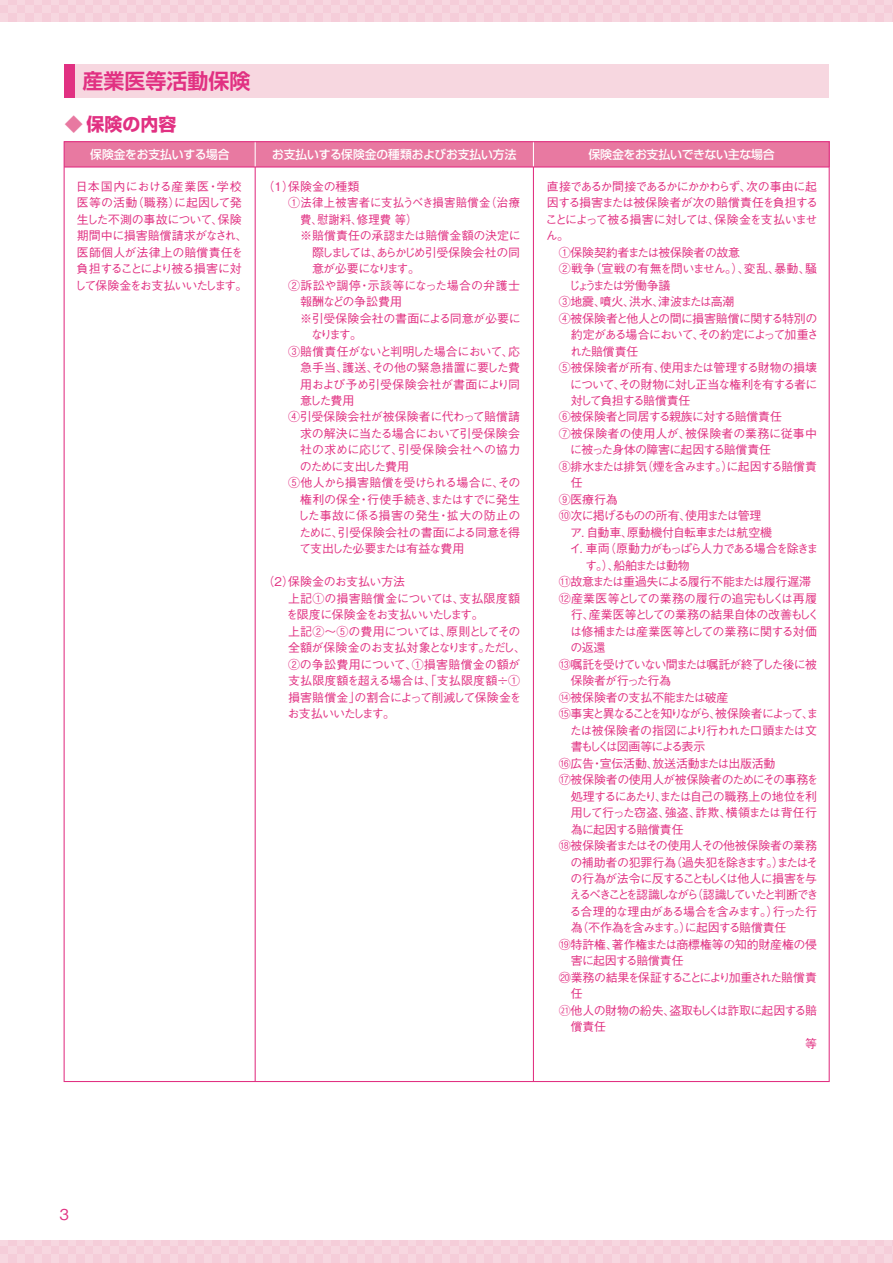
<style>
.page{position:relative;width:893px;height:1263px;background:#fff}
.page>*{position:absolute;margin:0;border:0;box-sizing:border-box;transform-origin:0 0}
.t1{font:21px "Shin Go Pro De Bold 90 msp RKSJ H";color:#e13182}
.t2{font:18px "Shin Go Pro Bold 90 msp RKSJ H";color:#e13182}
.t3{font:15px "Gothic BBB Pro Medium 90 msp RKSJ H";color:#e13182}
.t4{font:12px/16.5px "Gothic BBB Pro Medium 90 msp RKSJ H";letter-spacing:-.02em;color:#e13182}
.t5{font:12px "Gothic BBB Pro Medium 90 msp RKSJ H";letter-spacing:-.045em;color:#e13182}
.t6{font:12px "Gothic BBB Pro Medium 90 msp RKSJ H";letter-spacing:-.095em;color:#e13182}
.t7{font:12px "Gothic BBB Pro Medium 90 msp RKSJ H";letter-spacing:-.015em;color:#e13182}
.t8{font:12px "Gothic BBB Pro Medium 90 msp RKSJ H";letter-spacing:-.075em;color:#e13182}
.t9{font:12px "Gothic BBB Pro Medium 90 msp RKSJ H";letter-spacing:.015em;color:#e13182}
.t10{font:12px "Gothic BBB Pro Medium 90 msp RKSJ H";letter-spacing:-.025em;color:#e13182}
.t11{font:12px "Shin Go Pro Medium 90 msp RKSJ H";letter-spacing:-.015em;color:#fff}
.t12{font:12px "Gothic BBB Pro Medium 90 msp RKSJ H";letter-spacing:-.01em;color:#e13182}
.t13{font:12px "Gothic BBB Pro Medium 90 msp RKSJ H";letter-spacing:-.11em;color:#e13182}
.t14{font:12px "Gothic BBB Pro Medium 90 msp RKSJ H";letter-spacing:-.08em;color:#e13182}
.t15{font:12px "Gothic BBB Pro Medium 90 msp RKSJ H";letter-spacing:-.065em;color:#e13182}
.t16{font:12px "Gothic BBB Pro Medium 90 msp RKSJ H";letter-spacing:-.07em;color:#e13182}
.t17{font:12px "Gothic BBB Pro Medium 90 msp RKSJ H";letter-spacing:-.155em;color:#e13182}
.t18{font:12px "Gothic BBB Pro Medium 90 msp RKSJ H";letter-spacing:-.175em;color:#e13182}
.t19{font:12px "Gothic BBB Pro Medium 90 msp RKSJ H";letter-spacing:-.12em;color:#e13182}
.t20{font:12px "Gothic BBB Pro Medium 90 msp RKSJ H";letter-spacing:-.125em;color:#e13182}
.t21{font:12px "Gothic BBB Pro Medium 90 msp RKSJ H";letter-spacing:-.09em;color:#e13182}
.t22{font:12px "Gothic BBB Pro Medium 90 msp RKSJ H";letter-spacing:-.085em;color:#e13182}
.t23{font:12px "Gothic BBB Pro Medium 90 msp RKSJ H";letter-spacing:-.005em;color:#e13182}
.t24{font:12px "Gothic BBB Pro Medium 90 msp RKSJ H";letter-spacing:.03em;color:#e13182}
.t25{font:12px "Gothic BBB Pro Medium 90 msp RKSJ H";letter-spacing:-.13em;color:#e13182}
.t26{font:12px "Gothic BBB Pro Medium 90 msp RKSJ H";letter-spacing:.005em;color:#e13182}
.t27{font:12px "Gothic BBB Pro Medium 90 msp RKSJ H";color:#e13182}
.t28{font:12px "Gothic BBB Pro Medium 90 msp RKSJ H";letter-spacing:-.14em;color:#e13182}
.t29{font:12px "Gothic BBB Pro Medium 90 msp RKSJ H";letter-spacing:-.1em;color:#e13182}
.t30{font:12px "Gothic BBB Pro Medium 90 msp RKSJ H";letter-spacing:-.045em;color:#e13182;scale:.95 1}
.t31{font:12px "Gothic BBB Pro Medium 90 msp RKSJ H";letter-spacing:-.15em;color:#e13182}
.t32{font:12px "Gothic BBB Pro Medium 90 msp RKSJ H";letter-spacing:-.105em;color:#e13182}
.s1{color:#e879a1}
.s2{font-family:"Koz Go Pr 6 N Regular 90 msp RKSJ H"}
</style>
<div class="page">
<div style="left:1px;top:1241px;width:892px;height:21px;background:#f5cdd9"></div>
<div style="left:1px;top:1px;width:892px;height:21px;background:#f5cdd9"></div>
<div style="left:64px;top:64px;width:764px;height:34px;background:#f7d7e0"></div>
<div style="left:64px;top:64px;width:10px;height:34px;background:#e13182"></div>
<div style="left:64px;top:142px;width:765px;height:25px;background:#e879a1"></div>
<svg style="left:255px;top:143px;width:1px;height:23px"></svg>
<hr style="left:255px;top:167px;width:1px;height:915px;background:#e13182">
<svg style="left:533px;top:143px;width:1px;height:23px"></svg>
<hr style="left:533px;top:167px;width:1px;height:915px;background:#e13182">
<hr style="left:64px;top:166px;width:765px;height:2px;background:#e13182">
<h1 class="t1" style="left:83px;top:73px;width:169px">産業医等活動保険</h1>
<h2 class="t2" style="left:65px;top:117px;width:113px"><span class="s1">◆</span> 保険の内容</h2>
<p class="t11" style="left:90px;top:150px;width:141px">保険金をお支払いする場合</p>
<p class="t11" style="left:272px;top:150px;width:246px">お支払いする保険金の種類およびお支払い方法</p>
<p class="t11" style="left:588px;top:150px;width:188px">保険金をお支払いできない主な場合</p>
<p class="t6" style="left:547px;top:182px;width:272px">直接であるか間接であるかにかかわらず、次の事由に起</p>
<p class="t5" style="left:547px;top:198px;width:273px">因する損害または被保険者が次の賠償責任を負担する</p>
<p class="t6" style="left:545px;top:215px;width:273px">ことによって被る損害に対しては、保険金を支払いませ</p>
<p class="t5" style="left:546px;top:231px;width:25px">ん。</p>
<p class="t4" style="left:559px;top:246px;width:183px">①保険契約者または被保険者の故意</p>
<p class="t12" style="left:559px;top:264px;width:260px">②戦争（宣戦の有無を問いません。）、変乱、暴動、騒</p>
<p class="t31" style="left:569px;top:281px;width:103px">じょうまたは労働争議</p>
<p class="t4" style="left:559px;top:295px;width:177px">③地震、噴火、洪水、津波または高潮</p>
<p class="t5" style="left:559px;top:314px;width:260px">④被保険者と他人との間に損害賠償に関する特別の</p>
<p class="t21" style="left:571px;top:330px;width:250px">約定がある場合において、その約定によって加重さ</p>
<p class="t5" style="left:570px;top:347px;width:70px">れた賠償責任</p>
<p class="t4" style="left:559px;top:361px;width:260px">⑤被保険者が所有、使用または管理する財物の損壊</p>
<p class="t22" style="left:570px;top:379px;width:249px">について、その財物に対し正当な権利を有する者に</p>
<p class="t29" style="left:571px;top:396px;width:121px">対して負担する賠償責任</p>
<p class="t5" style="left:559px;top:412px;width:225px">⑥被保険者と同居する親族に対する賠償責任</p>
<p class="t9" style="left:559px;top:429px;width:260px">⑦被保険者の使用人が、被保険者の業務に従事中</p>
<p class="t5" style="left:570px;top:445px;width:202px">に被った身体の障害に起因する賠償責任</p>
<p class="t14" style="left:559px;top:462px;width:260px">⑧排水または排気（煙を含みます。）に起因する賠償責</p>
<p class="t5" style="left:571px;top:478px;width:13px">任</p>
<p class="t5" style="left:559px;top:495px;width:60px">⑨医療行為</p>
<p class="t14" style="left:559px;top:511px;width:204px">⑩次に掲げるものの所有、使用または管理</p>
<p class="t5" style="left:570px;top:528px;width:203px">ア．自動車、原動機付自転車または航空機</p>
<p class="t19" style="left:570px;top:544px;width:250px">イ．車両（原動力がもっぱら人力である場合を除きま</p>
<p class="t13" style="left:585px;top:561px;width:106px">す。）、船舶または動物</p>
<p class="t8" style="left:559px;top:577px;width:254px">⑪故意または重過失による履行不能または履行遅滞</p>
<p class="t23" style="left:559px;top:594px;width:260px">⑫産業医等としての業務の履行の追完もしくは再履</p>
<p class="t5" style="left:571px;top:610px;width:250px">行、産業医等としての業務の結果自体の改善もしく</p>
<p class="t5" style="left:570px;top:627px;width:248px">は修補または産業医等としての業務に関する対価</p>
<p class="t5" style="left:570px;top:643px;width:37px">の返還</p>
<p class="t13" style="left:559px;top:660px;width:260px">⑬嘱託を受けていない間または嘱託が終了した後に被</p>
<p class="t5" style="left:571px;top:676px;width:102px">保険者が行った行為</p>
<p class="t4" style="left:559px;top:691px;width:171px"><span class="s2">⑭</span>被保険者の支払不能または破産</p>
<p class="t17" style="left:559px;top:709px;width:261px">⑮事実と異なることを知りながら、被保険者によって、ま</p>
<p class="t5" style="left:570px;top:726px;width:249px">たは被保険者の指図により行われた口頭または文</p>
<p class="t28" style="left:571px;top:742px;width:136px">書もしくは図画等による表示</p>
<p class="t4" style="left:559px;top:756px;width:218px">⑯広告・宣伝活動、放送活動または出版活動</p>
<p class="t5" style="left:559px;top:775px;width:261px">⑰被保険者の使用人が被保険者のためにその事務を</p>
<p class="t6" style="left:571px;top:792px;width:248px">処理するにあたり、または自己の職務上の地位を利</p>
<p class="t5" style="left:571px;top:808px;width:248px">用して行った窃盗、強盗、詐欺、横領または背任行</p>
<p class="t5" style="left:571px;top:825px;width:114px">為に起因する賠償責任</p>
<p class="t5" style="left:559px;top:841px;width:260px">⑱被保険者またはその使用人その他被保険者の業務</p>
<p class="t5" style="left:570px;top:858px;width:249px">の補助者の犯罪行為（過失犯を除きます。）またはそ</p>
<p class="t15" style="left:570px;top:874px;width:248px">の行為が法令に反することもしくは他人に損害を与</p>
<p class="t18" style="left:569px;top:890px;width:250px">えるべきことを認識しながら（認識していたと判断でき</p>
<p class="t8" style="left:570px;top:907px;width:249px">る合理的な理由がある場合を含みます。）行った行</p>
<p class="t16" style="left:571px;top:923px;width:217px">為（不作為を含みます。）に起因する賠償責任</p>
<p class="t7" style="left:559px;top:940px;width:260px">⑲特許権、著作権または商標権等の知的財産権の侵</p>
<p class="t5" style="left:571px;top:956px;width:114px">害に起因する賠償責任</p>
<p class="t20" style="left:559px;top:973px;width:260px">⑳業務の結果を保証することにより加重された賠償責</p>
<p class="t5" style="left:571px;top:989px;width:13px">任</p>
<p class="t5" style="left:559px;top:1006px;width:260px"><span class="s2">㉑</span>他人の財物の紛失、盗取もしくは詐取に起因する賠</p>
<p class="t5" style="left:571px;top:1022px;width:37px">償責任</p>
<p class="t5" style="left:805px;top:1039px;width:13px">等</p>
<p class="t4" style="left:74px;top:180px;width:175px">日本国内における産業医・学校医等の活動（職務）に起因して発生した不測の事故について、保険期間中に損害賠償請求がなされ、医師個人が法律上の賠償責任を負担することにより被る損害に対して保険金をお支払いいたします。</p>
<p class="t5" style="left:263px;top:182px;width:98px">（1）保険金の種類</p>
<p class="t24" style="left:288px;top:198px;width:233px">①法律上被害者に支払うべき損害賠償金（治療</p>
<p class="t30" style="left:300px;top:215px;width:125px">費、慰謝料、修理費 等）</p>
<p class="t10" style="left:300px;top:231px;width:222px">※賠償責任の承認または賠償金額の決定に</p>
<p class="t25" style="left:312px;top:248px;width:210px">際しましては、あらかじめ引受保険会社の同</p>
<p class="t32" style="left:312px;top:264px;width:109px">意が必要になります。</p>
<p class="t26" style="left:288px;top:281px;width:233px">②訴訟や調停・示談等になった場合の弁護士</p>
<p class="t7" style="left:300px;top:297px;width:104px">報酬などの争訟費用</p>
<p class="t4" style="left:300px;top:311px;width:222px">※引受保険会社の書面による同意が必要に</p>
<p class="t5" style="left:311px;top:330px;width:53px">なります。</p>
<p class="t16" style="left:288px;top:347px;width:233px">③賠償責任がないと判明した場合において、応</p>
<p class="t7" style="left:300px;top:363px;width:222px">急手当、護送、その他の緊急措置に要した費</p>
<p class="t7" style="left:300px;top:379px;width:222px">用および予め引受保険会社が書面により同</p>
<p class="t5" style="left:300px;top:396px;width:56px">意した費用</p>
<p class="t12" style="left:288px;top:412px;width:234px">④引受保険会社が被保険者に代わって賠償請</p>
<p class="t10" style="left:300px;top:429px;width:222px">求の解決に当たる場合において引受保険会</p>
<p class="t9" style="left:300px;top:445px;width:222px">社の求めに応じて、引受保険会社への協力</p>
<p class="t13" style="left:300px;top:462px;width:111px">のために支出した費用</p>
<p class="t15" style="left:288px;top:478px;width:234px">⑤他人から損害賠償を受けられる場合に、その</p>
<p class="t27" style="left:300px;top:495px;width:222px">権利の保全・行使手続き、またはすでに発生</p>
<p class="t9" style="left:297px;top:511px;width:224px">した事故に係る損害の発生・拡大の防止の</p>
<p class="t10" style="left:299px;top:528px;width:222px">ために、引受保険会社の書面による同意を得</p>
<p class="t8" style="left:299px;top:544px;width:167px">て支出した必要または有益な費用</p>
<p class="t4" style="left:286px;top:575px;width:241px;text-indent:-24px">（2）保険金のお支払い方法<br>上記①の損害賠償金については、支払限度額を限度に保険金をお支払いいたします。<br>上記②～⑤の費用については、原則としてその全額が保険金のお支払対象となります。ただし、<br>②の争訟費用について、①損害賠償金の額が支払限度額を超える場合は、「支払限度額÷①損害賠償金」の割合によって削減して保険金をお支払いいたします。</p>
<p class="t3" style="left:60px;top:1209px;width:11px">3</p>
</div>
